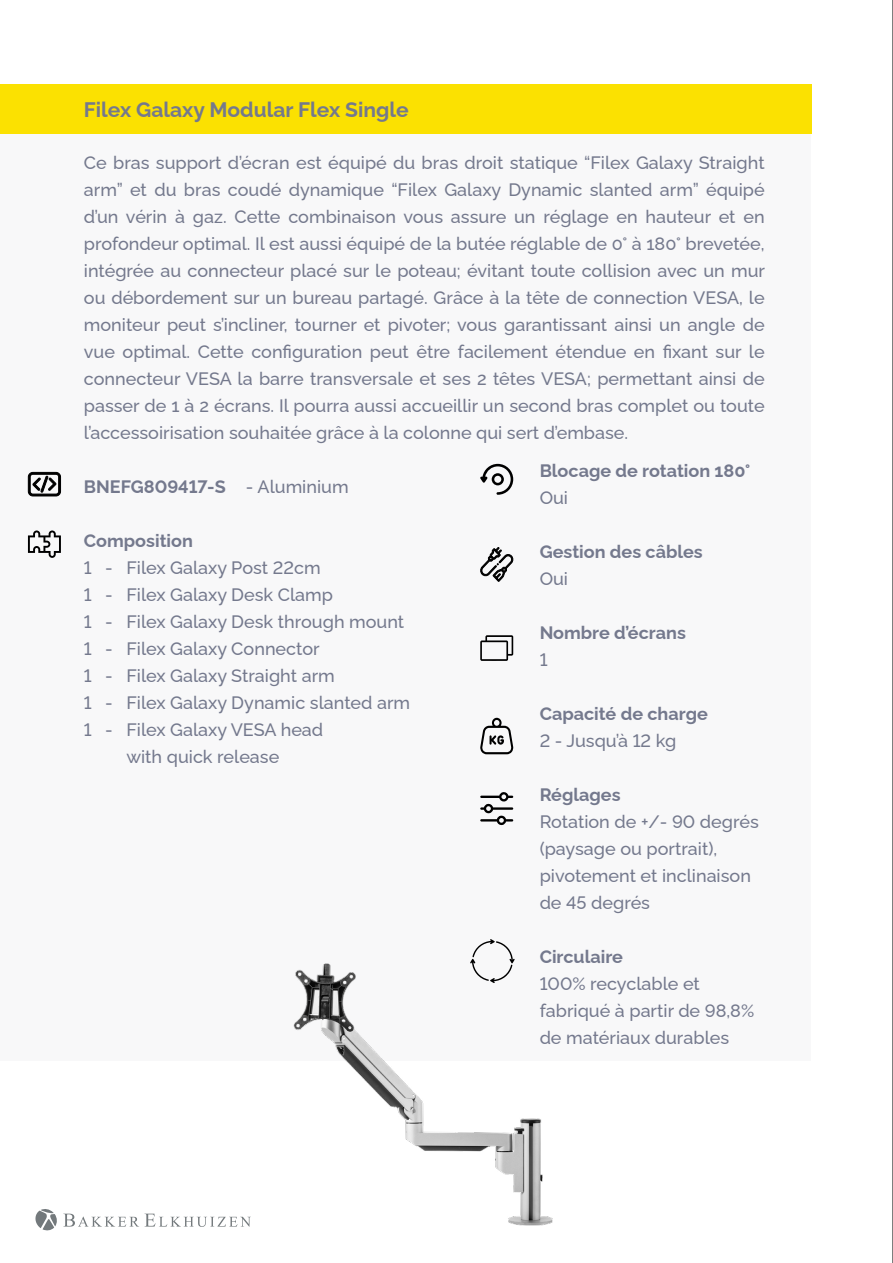
<style>
.page{position:relative;width:893px;height:1263px;background:#fff}
.page>*{position:absolute;margin:0;border:0;box-sizing:border-box;transform-origin:0 0}
.t1{font:700 21px "Raleway";color:#74798d}
.t2{font:500 18px/27px "Raleway";color:#74798d}
.t3{font:700 18px "Raleway";color:#74798d}
.s1{font-weight:500}
</style>
<div class="page">
<hr style="left:892px;top:0;width:1px;height:1263px;background:#000">
<svg style="left:35px;top:1209px;width:104px;height:22px"></svg>
<svg style="left:145px;top:1213px;width:106px;height:14px"></svg>
<div style="left:0;top:108px;width:810px;height:952px;background:#f8f8f9"></div>
<div style="left:0;top:84px;width:812px;height:50px;background:#fbe101"></div>
<svg style="left:28px;top:472px;width:33px;height:25px"></svg>
<svg style="left:480px;top:464px;width:33px;height:31px"></svg>
<svg style="left:480px;top:547px;width:34px;height:35px"></svg>
<svg style="left:480px;top:635px;width:33px;height:26px"></svg>
<svg style="left:480px;top:718px;width:33px;height:36px"></svg>
<svg style="left:480px;top:792px;width:33px;height:33px"></svg>
<svg style="left:28px;top:530px;width:33px;height:28px"></svg>
<img style="left:293px;top:963px;width:260px;height:263px">
<svg style="left:470px;top:939px;width:45px;height:44px"></svg>
<p class="t1" style="left:84px;top:93px;width:326px">Filex Galaxy Modular Flex Single</p>
<p class="t2" style="left:84px;top:147px;width:683px;text-align:justify">Ce bras support d’écran est équipé du bras droit statique “Filex Galaxy Straight arm” et du bras coudé dynamique “Filex Galaxy Dynamic slanted arm” équipé d’un vérin à gaz. Cette combinaison vous assure un réglage en hauteur et en profondeur optimal. Il est aussi équipé de la butée réglable de 0° à 180° brevetée, intégrée au connecteur placé sur le poteau; évitant toute collision avec un mur ou débordement sur un bureau partagé. Grâce à la tête de connection VESA, le moniteur peut s’incliner, tourner et pivoter; vous garantissant ainsi un angle de vue optimal. Cette configuration peut être facilement étendue en fixant sur le connecteur VESA la barre transversale et ses 2 têtes VESA; permettant ainsi de passer de 1 à 2 écrans. Il pourra aussi accueillir un second bras complet ou toute l’accessoirisation souhaitée grâce à la colonne qui sert d’embase.</p>
<p class="t3" style="left:84px;top:472px;width:266px">BNEFG809417-S <span class="s1">- Aluminium</span></p>
<p class="t3" style="left:540px;top:456px;width:212px">Blocage de rotation 180°</p>
<p class="t2" style="left:540px;top:482px;width:30px">Oui</p>
<p class="t3" style="left:84px;top:526px;width:111px">Composition</p>
<p class="t2" style="left:84px;top:552px;width:238px">1 - Filex Galaxy Post 22cm</p>
<p class="t2" style="left:84px;top:579px;width:251px">1 - Filex Galaxy Desk Clamp</p>
<p class="t2" style="left:84px;top:606px;width:322px">1 - Filex Galaxy Desk through mount</p>
<p class="t2" style="left:84px;top:633px;width:237px">1 - Filex Galaxy Connector</p>
<p class="t2" style="left:84px;top:660px;width:252px">1 - Filex Galaxy Straight arm</p>
<p class="t2" style="left:84px;top:687px;width:328px">1 - Filex Galaxy Dynamic slanted arm</p>
<p class="t2" style="left:84px;top:714px;width:241px">1 - Filex Galaxy VESA head</p>
<p class="t2" style="left:126px;top:741px;width:154px">with quick release</p>
<p class="t3" style="left:540px;top:537px;width:165px">Gestion des câbles</p>
<p class="t2" style="left:540px;top:563px;width:30px">Oui</p>
<p class="t3" style="left:540px;top:618px;width:148px">Nombre d’écrans</p>
<p class="t2" style="left:540px;top:644px;width:9px">1</p>
<p class="t3" style="left:540px;top:699px;width:170px">Capacité de charge</p>
<p class="t2" style="left:540px;top:725px;width:138px">2 - Jusqu’à 12 kg</p>
<p class="t3" style="left:540px;top:780px;width:82px">Réglages</p>
<p class="t2" style="left:540px;top:806px;width:221px">Rotation de +/- 90 degrés (paysage ou portrait), pivotement et inclinaison de 45 degrés</p>
<p class="t3" style="left:540px;top:942px;width:85px">Circulaire</p>
<p class="t2" style="left:540px;top:968px;width:216px">100% recyclable et fabriqué à partir de 98,8% de matériaux durables</p>
</div>
